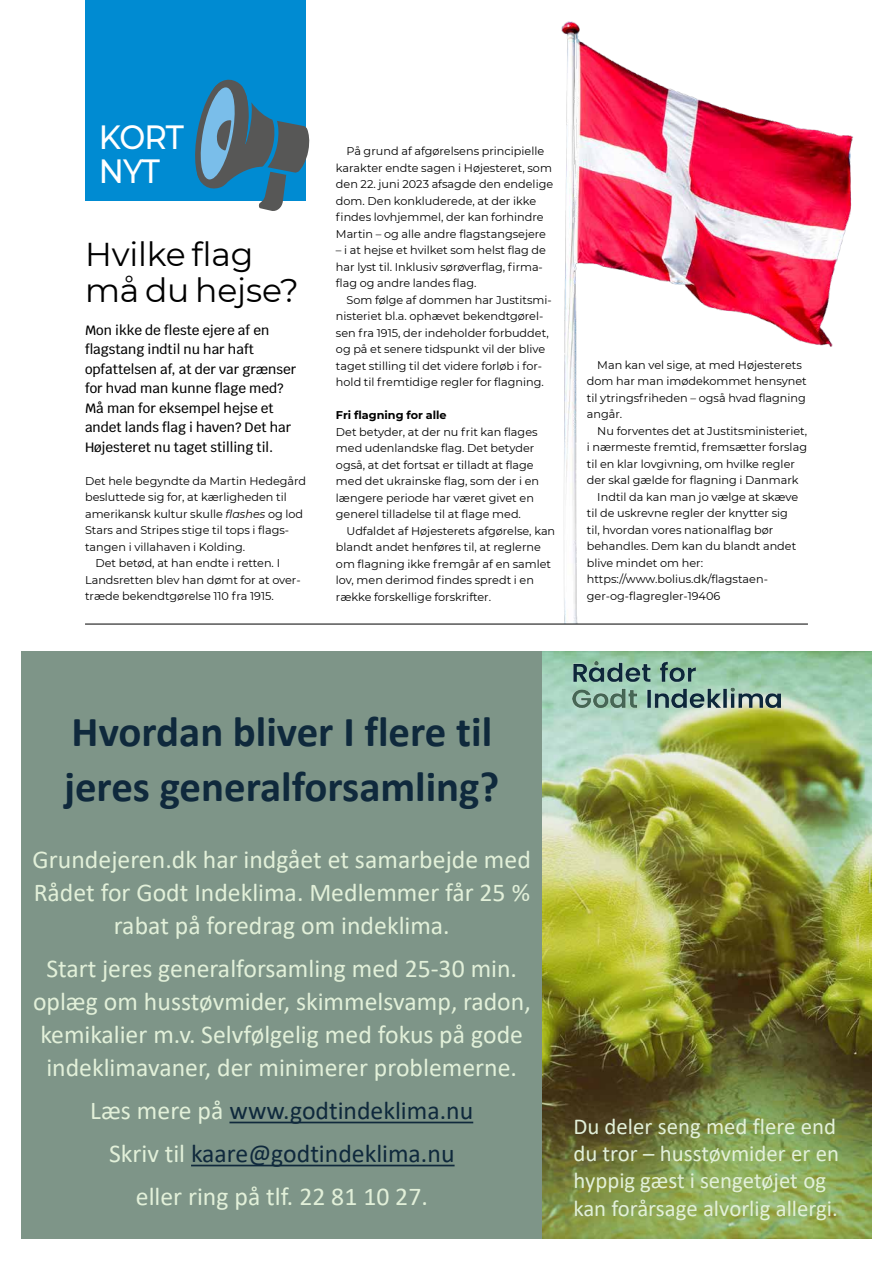
<style>
.page{position:relative;width:893px;height:1263px;background:#fff}
.page>*{position:absolute;margin:0;border:0;box-sizing:border-box;transform-origin:0 0}
.t1{font:700 42.9px/55.1px "Calibri";color:#0f293c}
.t2{font:500 33.6px/33.6px "Montserrat";letter-spacing:-.04em;color:#fff;scale:.92 1}
.t3{font:33px/36px "Montserrat";letter-spacing:-.005em;color:#000}
.t4{font:25.65px/33px "Calibri";color:#e2f0d9;text-align:center}
.t5{font:25.65px/43px "Calibri";color:#0f293c;text-align:center}
.t6{font:22.8px/27.5px "Calibri";color:#e2f0d9}
.t7{font:500 13.5px/19.5px "Krub";color:#000}
.t8{font:11.25px/16.5px "Montserrat";color:#000}
.t9{font:700 11.25px "Montserrat";color:#000}
.s1{font-style:italic}
.s2{color:#e2f0d9}
</style>
<div class="page">
<img style="left:558px;top:21px;width:295px;height:603px">
<div style="left:85px;top:0;width:221px;height:200px;background:#008bd2"></div>
<svg style="left:192px;top:79px;width:118px;height:132px"></svg>
<div style="left:21px;top:651px;width:851px;height:587px;background:#7e9588"></div>
<img style="left:542px;top:651px;width:330px;height:587px">
<img style="left:573px;top:662px;width:208px;height:45px">
<svg style="left:229px;top:1122px;width:244px;height:1px"></svg>
<svg style="left:191px;top:1165px;width:264px;height:1px"></svg>
<hr style="left:85px;top:624px;width:723px;height:1px;background:#000">
<h2 class="t2" style="left:99px;top:119px;width:94px">KORT<br>NYT</h2>
<h3 class="t3" style="left:85px;top:235px;width:215px">Hvilke flag må du hejse?</h3>
<p class="t7" style="left:85px;top:320px;width:213px">Mon ikke de fleste ejere af en flagstang indtil nu har haft opfattelsen af, at der var grænser for hvad man kunne flage med?<br>Må man for eksempel hejse et andet lands flag i haven? Det har<br>Højesteret nu taget stilling til.</p>
<p class="t8" style="left:85px;top:472px;width:223px">Det hele begyndte da Martin Hedegård</p>
<p class="t8" style="left:85px;top:489px;width:203px">besluttede sig for, at kærligheden til</p>
<p class="t8" style="left:85px;top:505px;width:220px">amerikansk kultur skulle <span class="s1">flashes</span> og lod</p>
<p class="t8" style="left:85px;top:522px;width:206px">Stars and Stripes stige til tops i flags-</p>
<p class="t8" style="left:85px;top:538px;width:162px">tangen i villahaven i Kolding.</p>
<p class="t8" style="left:96px;top:555px;width:186px">Det betød, at han endte i retten. I</p>
<p class="t8" style="left:85px;top:571px;width:217px">Landsretten blev han dømt for at over-</p>
<p class="t8" style="left:85px;top:588px;width:190px">træde bekendtgørelse 110 fra 1915.</p>
<p class="t8" style="left:336px;top:143px;width:219px;text-indent:10px">På grund af afgørelsens principielle karakter endte sagen i Højesteret, som den 22. juni 2023 afsagde den endelige dom. Den konkluderede, at der ikke findes lovhjemmel, der kan forhindre Martin – og alle andre flagstangsejere</p>
<p class="t8" style="left:336px;top:242px;width:212px">– i at hejse et hvilket som helst flag de har lyst til. Inklusiv sørøverflag, firma&shy;flag og andre landes flag.</p>
<p class="t8" style="left:336px;top:291px;width:217px;text-indent:10px">Som følge af dommen har Justitsmi&shy;nisteriet bl.a. ophævet bekendtgørel&shy;sen fra 1915, der indeholder forbuddet, og på et senere tidspunkt vil der blive taget stilling til det videre forløb i for&shy;hold til fremtidige regler for flagning.</p>
<p class="t9" style="left:336px;top:407px;width:112px">Fri flagning for alle</p>
<p class="t8" style="left:336px;top:423px;width:205px">Det betyder, at der nu frit kan flages med udenlandske flag. Det betyder også, at det fortsat er tilladt at flage med det ukrainske flag, som der i en længere periode har været givet en generel tilladelse til at flage med.</p>
<p class="t8" style="left:336px;top:522px;width:221px;text-indent:10px">Udfaldet af Højesterets afgørelse, kan blandt andet henføres til, at reglerne om flagning ikke fremgår af en samlet lov, men derimod findes spredt i en række forskellige forskrifter.</p>
<p class="t8" style="left:587px;top:356px;width:222px;text-indent:10px">Man kan vel sige, at med Højesterets dom har man imødekommet hensynet til ytringsfriheden – også hvad flagning angår.</p>
<p class="t8" style="left:597px;top:422px;width:211px">Nu forventes det at Justitsministeriet,</p>
<p class="t8" style="left:587px;top:439px;width:222px">i nærmeste fremtid, fremsætter forslag</p>
<p class="t8" style="left:587px;top:455px;width:210px">til en klar lovgivning, om hvilke regler</p>
<p class="t8" style="left:587px;top:472px;width:213px">der skal gælde for flagning i Danmark</p>
<p class="t8" style="left:597px;top:488px;width:202px">Indtil da kan man jo vælge at skæve</p>
<p class="t8" style="left:587px;top:505px;width:203px">til de uskrevne regler der knytter sig</p>
<p class="t8" style="left:587px;top:521px;width:188px">til, hvordan vores nationalflag bør</p>
<p class="t8" style="left:587px;top:538px;width:211px">behandles. Dem kan du blandt andet</p>
<p class="t8" style="left:587px;top:554px;width:118px">blive mindet om her:</p>
<p class="t8" style="left:587px;top:571px;width:183px">https://www.bolius.dk/flagstaen-</p>
<p class="t8" style="left:587px;top:587px;width:135px">ger-og-flagregler-19406</p>
<h1 class="t1" style="left:64px;top:703px;width:437px">Hvordan bliver I flere til jeres generalforsamling?</h1>
<h3 class="t4" style="left:33px;top:842px;width:500px">Grundejeren.dk har indgået et samarbejde med<br>Rådet for Godt Indeklima. Medlemmer får 25 % rabat på foredrag om indeklima.</h3>
<h3 class="t4" style="left:33px;top:951px;width:499px">Start jeres generalforsamling med 25-30 min. oplæg om husstøvmider, skimmelsvamp, radon, kemikalier m.v. Selvfølgelig med fokus på gode indeklimavaner, der minimerer problemerne.</h3>
<h3 class="t5" style="left:90px;top:1088px;width:384px"><span class="s2">Læs mere på</span> www.godtindeklima.nu<br><span class="s2">Skriv til</span> kaare@godtindeklima.nu <span class="s2">eller ring på tlf. 22 81 10 27.</span></h3>
<h3 class="t6" style="left:573px;top:1112px;width:267px">Du deler seng med flere end du tror – husstøvmider er en hyppig gæst i sengetøjet og kan forårsage alvorlig allergi.</h3>
</div>
